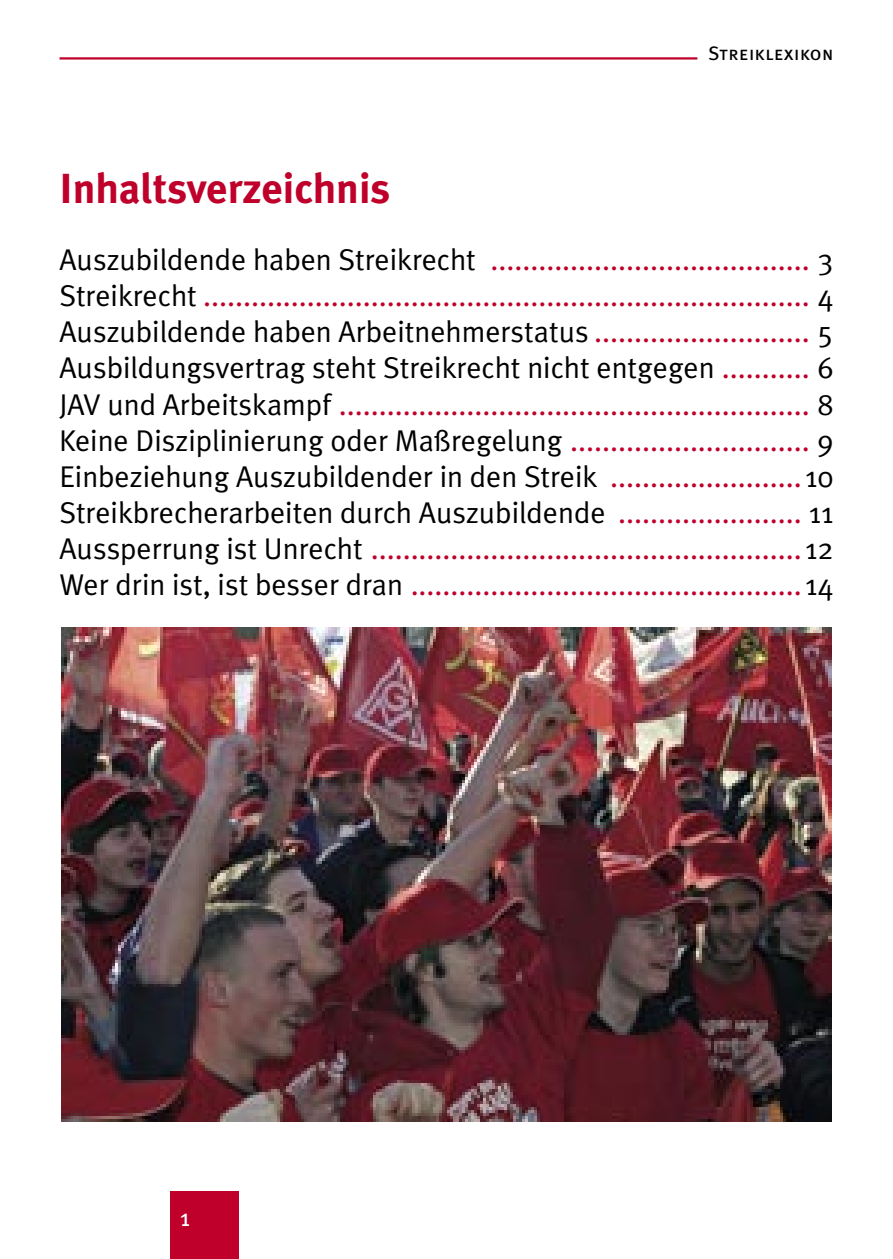
<style>
.page{position:relative;width:893px;height:1259px;background:#fff}
.page>*{position:absolute;margin:0;border:0;box-sizing:border-box;transform-origin:0 0}
.t1{font:700 42px "Meta Plus";color:#be002b}
.t2{font:30px "Meta Plus Normal";color:#be002b}
.t3{font:30px "Meta Plus Normal";color:#000}
.t4{font:24px "Meta Plus";color:#fff}
.t5{font:19.5px "Meta Plus Book Caps";letter-spacing:.02em;color:#000}
.s1{color:#000}
.s2{color:#be002b}
</style>
<div class="page">
<div style="left:170px;top:1191px;width:68px;height:68px;background:#be002b"></div>
<hr style="left:60px;top:57px;width:637px;height:3px;background:#be002b">
<img style="left:61px;top:628px;width:771px;height:493px">
<p class="t1" style="left:60px;top:164px;width:332px">Inhaltsverzeichnis</p>
<p class="t5" style="left:708px;top:41px;width:127px">Streiklexikon</p>
<p class="t2" style="left:60px;top:243px;width:775px"><span class="s1">Auszubildende haben Streikrecht</span> ........................................ <span class="s1">3</span></p>
<p class="t2" style="left:60px;top:279px;width:775px"><span class="s1">Streikrecht</span> ............................................................................ <span class="s1">4</span></p>
<p class="t3" style="left:60px;top:315px;width:775px">Auszubildende haben Arbeitnehmerstatus <span class="s2">...........................</span> 5</p>
<p class="t3" style="left:60px;top:351px;width:775px">Ausbildungsvertrag steht Streikrecht nicht entgegen <span class="s2">...........</span> 6</p>
<p class="t2" style="left:60px;top:387px;width:775px"><span class="s1">JAV und Arbeitskampf</span> ........................................................... <span class="s1">8</span></p>
<p class="t3" style="left:60px;top:423px;width:775px">Keine Disziplinierung oder Maßregelung <span class="s2">..............................</span> 9</p>
<p class="t3" style="left:60px;top:459px;width:775px">Einbeziehung Auszubildender in den Streik <span class="s2">........................</span> 10</p>
<p class="t3" style="left:60px;top:495px;width:775px">Streikbrecherarbeiten durch Auszubildende <span class="s2">.......................</span> 11</p>
<p class="t2" style="left:60px;top:531px;width:775px"><span class="s1">Aussperrung ist Unrecht</span> ...................................................... <span class="s1">12</span></p>
<p class="t2" style="left:60px;top:567px;width:775px"><span class="s1">Wer drin ist, ist besser dran</span> ................................................. <span class="s1">14</span></p>
<p class="t4" style="left:180px;top:1203px;width:11px">1</p>
</div>
